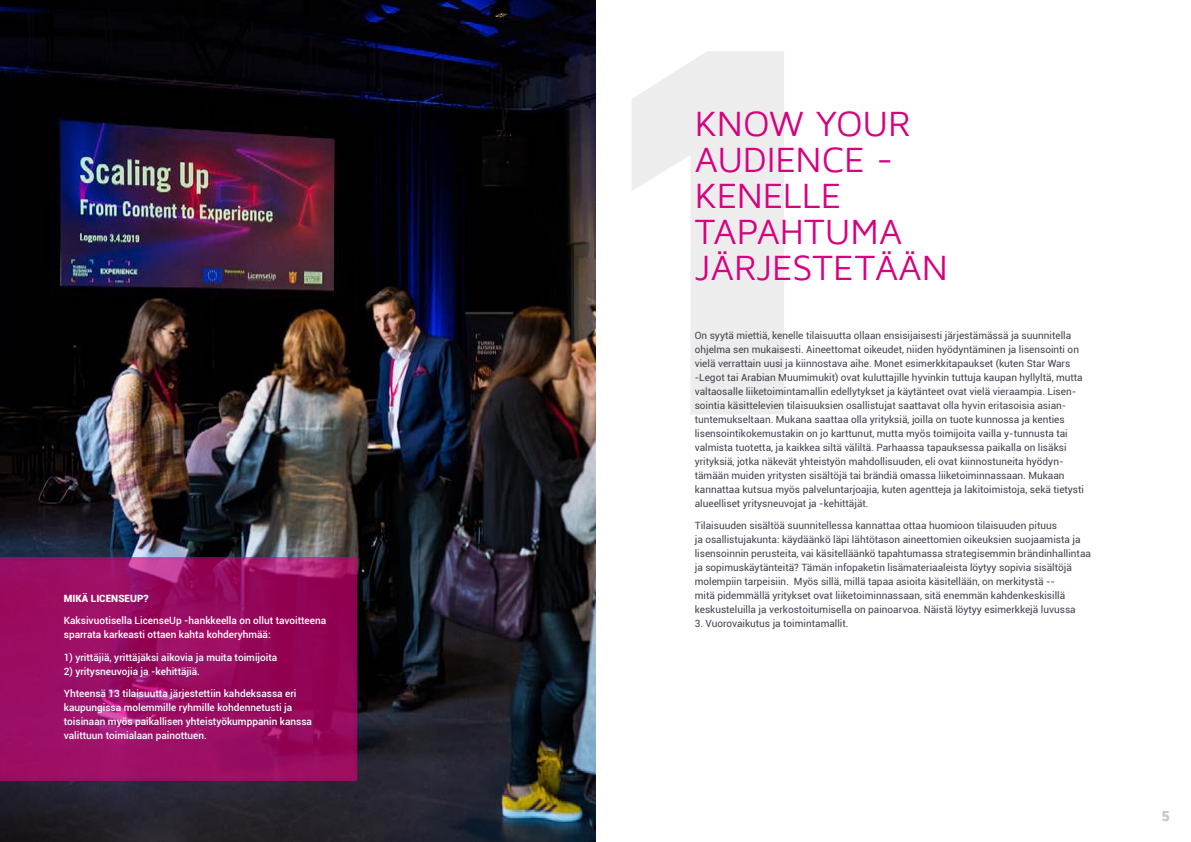
<style>
.page{position:relative;width:1191px;height:842px;background:#fff}
.page>*{position:absolute;margin:0;border:0;box-sizing:border-box;transform-origin:0 0}
.t1{font:36px/36px "Maven Pro";letter-spacing:-.005em;color:#d7007f}
.t2{font:900 15px "Maven Pro";color:#c1cbd2}
.t3{font:10px/14px "Roboto";color:#40424e}
.t4{font:500 10px/14px "Roboto";color:#fff}
.t5{font:900 10px "Roboto";color:#fff}
</style>
<div class="page">
<svg style="left:632px;top:51px;width:152px;height:363px;fill:#ededed"></svg>
<img style="left:0;top:0;width:595px;height:842px">
<svg style="left:0;top:557px;width:357px;height:224px;background:#9a0d61"></svg>
<p class="t5" style="left:64px;top:594px;width:86px">MIKÄ LICENSEUP?</p>
<p class="t4" style="left:64px;top:614px;width:264px">Kaksivuotisella LicenseUp -hankkeella on ollut tavoitteena sparrata karkeasti ottaen kahta kohderyhmää:</p>
<p class="t4" style="left:64px;top:651px;width:215px">1) yrittäjiä, yrittäjäksi aikovia ja muita toimijoita</p>
<p class="t4" style="left:64px;top:665px;width:138px">2) yritysneuvojia ja -kehittäjiä.</p>
<p class="t4" style="left:64px;top:687px;width:250px">Yhteensä 13 tilaisuutta järjestettiin kahdeksassa eri kaupungissa molemmille ryhmille kohdennetusti ja toisinaan myös paikallisen yhteistyökumppanin kanssa valittuun toimialaan painottuen.</p>
<h1 class="t1" style="left:694px;top:105px;width:255px">KNOW YOUR<br>AUDIENCE -<br>KENELLE<br>TAPAHTUMA<br>JÄRJESTETÄÄN</h1>
<p class="t3" style="left:694px;top:329px;width:391px">On syytä miettiä, kenelle tilaisuutta ollaan ensisijaisesti järjestämässä ja suunnitella ohjelma sen mukaisesti. Aineettomat oikeudet, niiden hyödyntäminen ja lisensointi on vielä verrattain uusi ja kiinnostava aihe. Monet esimerkkitapaukset (kuten Star Wars -Legot tai Arabian Muumimukit) ovat kuluttajille hyvinkin tuttuja kaupan hyllyltä, mutta valtaosalle liiketoimintamallin edellytykset ja käytänteet ovat vielä vieraampia. Lisen&shy;sointia käsittelevien tilaisuuksien osallistujat saattavat olla hyvin eritasoisia asian&shy;tuntemukseltaan. Mukana saattaa olla yrityksiä, joilla on tuote kunnossa ja kenties lisensointikokemustakin on jo karttunut, mutta myös toimijoita vailla y-tunnusta tai valmista tuotetta, ja kaikkea siltä väliltä. Parhaassa tapauksessa paikalla on lisäksi yrityksiä, jotka näkevät yhteistyön mahdollisuuden, eli ovat kiinnostuneita hyödyn&shy;tämään muiden yritysten sisältöjä tai brändiä omassa liiketoiminnassaan. Mukaan kannattaa kutsua myös palveluntarjoajia, kuten agentteja ja lakitoimistoja, sekä tietysti alueelliset yritysneuvojat ja -kehittäjät.</p>
<p class="t3" style="left:694px;top:519px;width:398px">Tilaisuuden sisältöä suunnitellessa kannattaa ottaa huomioon tilaisuuden pituus<br>ja osallistujakunta: käydäänkö läpi lähtötason aineettomien oikeuksien suojaamista ja lisensoinnin perusteita, vai käsitelläänkö tapahtumassa strategisemmin brändinhallintaa ja sopimuskäytänteitä? Tämän infopaketin lisämateriaaleista löytyy sopivia sisältöjä molempiin tarpeisiin. Myös sillä, millä tapaa asioita käsitellään, on merkitystä --<br>mitä pidemmällä yritykset ovat liiketoiminnassaan, sitä enemmän kahdenkeskisillä keskusteluilla ja verkostoitumisella on painoarvoa. Näistä löytyy esimerkkejä luvussa</p>
<p class="t3" style="left:694px;top:617px;width:155px">3. Vuorovaikutus ja toimintamallit.</p>
<h2 class="t2" style="left:1161px;top:807px;width:11px">5</h2>
</div>
